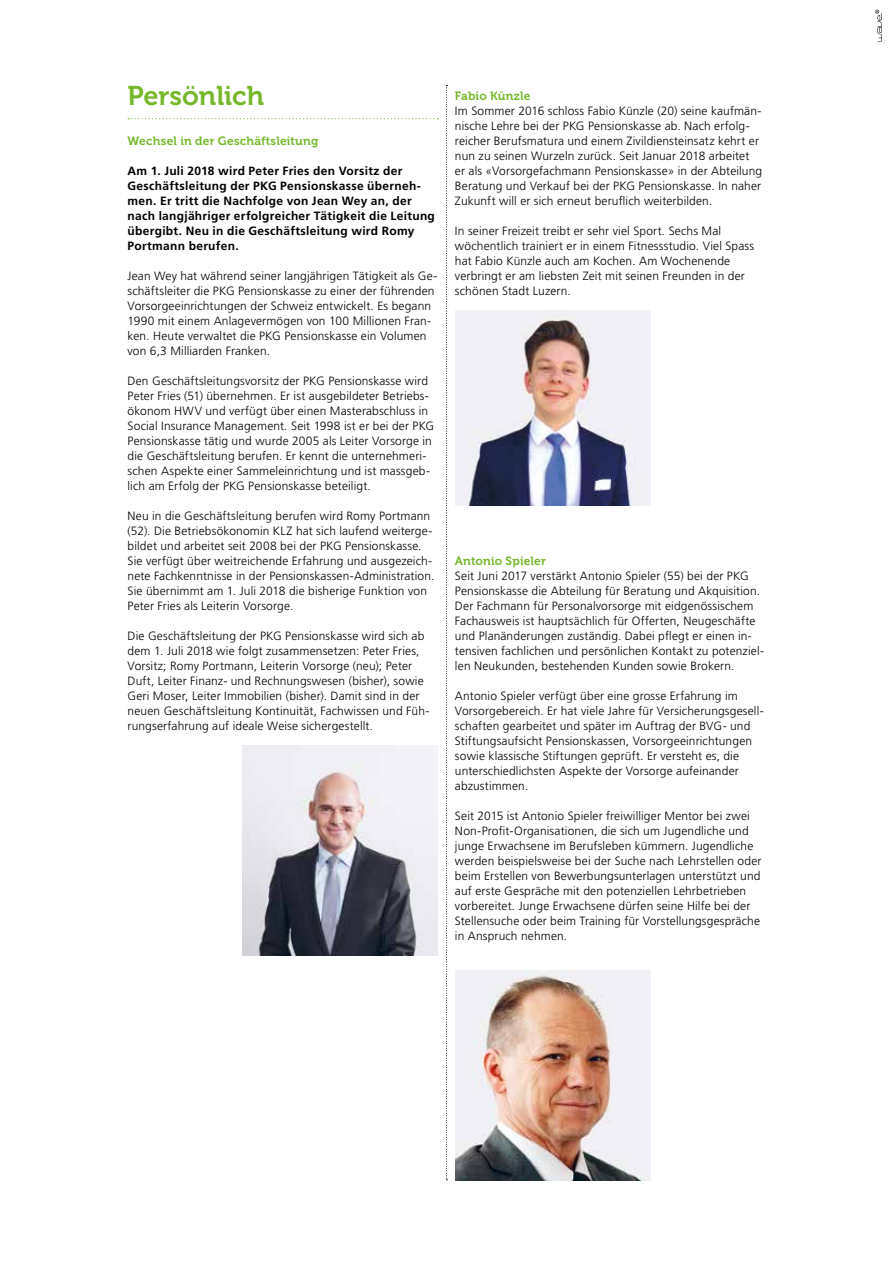
<style>
.page{position:relative;width:893px;height:1263px;background:#fff}
.page>*{position:absolute;margin:0;border:0;box-sizing:border-box;transform-origin:0 0}
.t1{font:27px "Museo 700";color:#76b82a}
.t2{font:300 12px/15px "Frutiger";letter-spacing:.01em;color:#000}
.t3{font:700 12px/15px "Frutiger";letter-spacing:.025em;color:#000}
.t4{font:12px "Museo 700";letter-spacing:.015em;color:#76b82a}
</style>
<div class="page">
<svg style="left:875px;top:10px;width:7px;height:32px"></svg>
<svg style="left:128px;top:118px;width:310px;height:1px"></svg>
<img style="left:455px;top:970px;width:195px;height:210px">
<img style="left:455px;top:310px;width:195px;height:195px">
<svg style="left:446px;top:85px;width:1px;height:1095px"></svg>
<img style="left:243px;top:745px;width:195px;height:210px">
<h1 class="t1" style="left:128px;top:81px;width:138px">Persönlich</h1>
<p class="t4" style="left:128px;top:134px;width:192px">Wechsel in der Geschäftsleitung</p>
<p class="t3" style="left:128px;top:163px;width:309px">Am 1. Juli 2018 wird Peter Fries den Vorsitz der Geschäftsleitung der PKG Pensionskasse überneh&shy;men. Er tritt die Nachfolge von Jean Wey an, der nach langjähriger erfolgreicher Tätigkeit die Leitung übergibt. Neu in die Geschäftsleitung wird Romy Portmann berufen.</p>
<p class="t2" style="left:128px;top:268px;width:311px">Jean Wey hat während seiner langjährigen Tätigkeit als Ge&shy;schäftsleiter die PKG Pensionskasse zu einer der führenden Vorsorgeeinrichtungen der Schweiz entwickelt. Es begann 1990 mit einem Anlagevermögen von 100 Millionen Fran&shy;ken. Heute verwaltet die PKG Pensionskasse ein Volumen von 6,3 Milliarden Franken.</p>
<p class="t2" style="left:128px;top:373px;width:308px">Den Geschäftsleitungsvorsitz der PKG Pensionskasse wird Peter Fries (51) übernehmen. Er ist ausgebildeter Betriebs&shy;ökonom HWV und verfügt über einen Masterabschluss in Social Insurance Management. Seit 1998 ist er bei der PKG Pensionskasse tätig und wurde 2005 als Leiter Vorsorge in die Geschäftsleitung berufen. Er kennt die unternehmeri&shy;schen Aspekte einer Sammeleinrichtung und ist massgeb&shy;lich am Erfolg der PKG Pensionskasse beteiligt.</p>
<p class="t2" style="left:128px;top:508px;width:308px">Neu in die Geschäftsleitung berufen wird Romy Portmann (52). Die Betriebsökonomin KLZ hat sich laufend weiterge&shy;bildet und arbeitet seit 2008 bei der PKG Pensionskasse.<br>Sie verfügt über weitreichende Erfahrung und ausgezeich&shy;nete Fachkenntnisse in der Pensionskassen-Administration.<br>Sie übernimmt am 1. Juli 2018 die bisherige Funktion von Peter Fries als Leiterin Vorsorge.</p>
<p class="t2" style="left:128px;top:628px;width:303px">Die Geschäftsleitung der PKG Pensionskasse wird sich ab dem 1. Juli 2018 wie folgt zusammensetzen: Peter Fries, Vorsitz; Romy Portmann, Leiterin Vorsorge (neu); Peter Duft, Leiter Finanz- und Rechnungswesen (bisher), sowie Geri Moser, Leiter Immobilien (bisher). Damit sind in der neuen Geschäftsleitung Kontinuität, Fachwissen und Füh&shy;rungserfahrung auf ideale Weise sichergestellt.</p>
<p class="t4" style="left:455px;top:89px;width:77px">Fabio Künzle</p>
<p class="t2" style="left:455px;top:103px;width:309px">Im Sommer 2016 schloss Fabio Künzle (20) seine kaufmän&shy;nische Lehre bei der PKG Pensionskasse ab. Nach erfolg&shy;reicher Berufsmatura und einem Zivildiensteinsatz kehrt er nun zu seinen Wurzeln zurück. Seit Januar 2018 arbeitet er als «Vorsorgefachmann Pensionskasse» in der Abteilung Beratung und Verkauf bei der PKG Pensionskasse. In naher Zukunft will er sich erneut beruflich weiterbilden.</p>
<p class="t2" style="left:455px;top:223px;width:301px">In seiner Freizeit treibt er sehr viel Sport. Sechs Mal wöchentlich trainiert er in einem Fitnessstudio. Viel Spass hat Fabio Künzle auch am Kochen. Am Wochenende verbringt er am liebsten Zeit mit seinen Freunden in der schönen Stadt Luzern.</p>
<p class="t4" style="left:455px;top:554px;width:93px">Antonio Spieler</p>
<p class="t2" style="left:455px;top:568px;width:311px">Seit Juni 2017 verstärkt Antonio Spieler (55) bei der PKG Pensionskasse die Abteilung für Beratung und Akquisition.<br>Der Fachmann für Personalvorsorge mit eidgenössischem Fachausweis ist hauptsächlich für Offerten, Neugeschäfte und Planänderungen zuständig. Dabei pflegt er einen in&shy;tensiven fachlichen und persönlichen Kontakt zu potenziel&shy;len Neukunden, bestehenden Kunden sowie Brokern.</p>
<p class="t2" style="left:455px;top:688px;width:310px">Antonio Spieler verfügt über eine grosse Erfahrung im Vorsorgebereich. Er hat viele Jahre für Versicherungsgesell&shy;schaften gearbeitet und später im Auftrag der BVG- und Stiftungsaufsicht Pensionskassen, Vorsorgeeinrichtungen sowie klassische Stiftungen geprüft. Er versteht es, die unterschiedlichsten Aspekte der Vorsorge aufeinander abzustimmen.</p>
<p class="t2" style="left:455px;top:808px;width:308px">Seit 2015 ist Antonio Spieler freiwilliger Mentor bei zwei Non-Profit-Organisationen, die sich um Jugendliche und junge Erwachsene im Berufsleben kümmern. Jugendliche werden beispielsweise bei der Suche nach Lehrstellen oder beim Erstellen von Bewerbungsunterlagen unterstützt und auf erste Gespräche mit den potenziellen Lehrbetrieben vorbereitet. Junge Erwachsene dürfen seine Hilfe bei der Stellensuche oder beim Training für Vorstellungsgespräche in Anspruch nehmen.</p>
</div>
